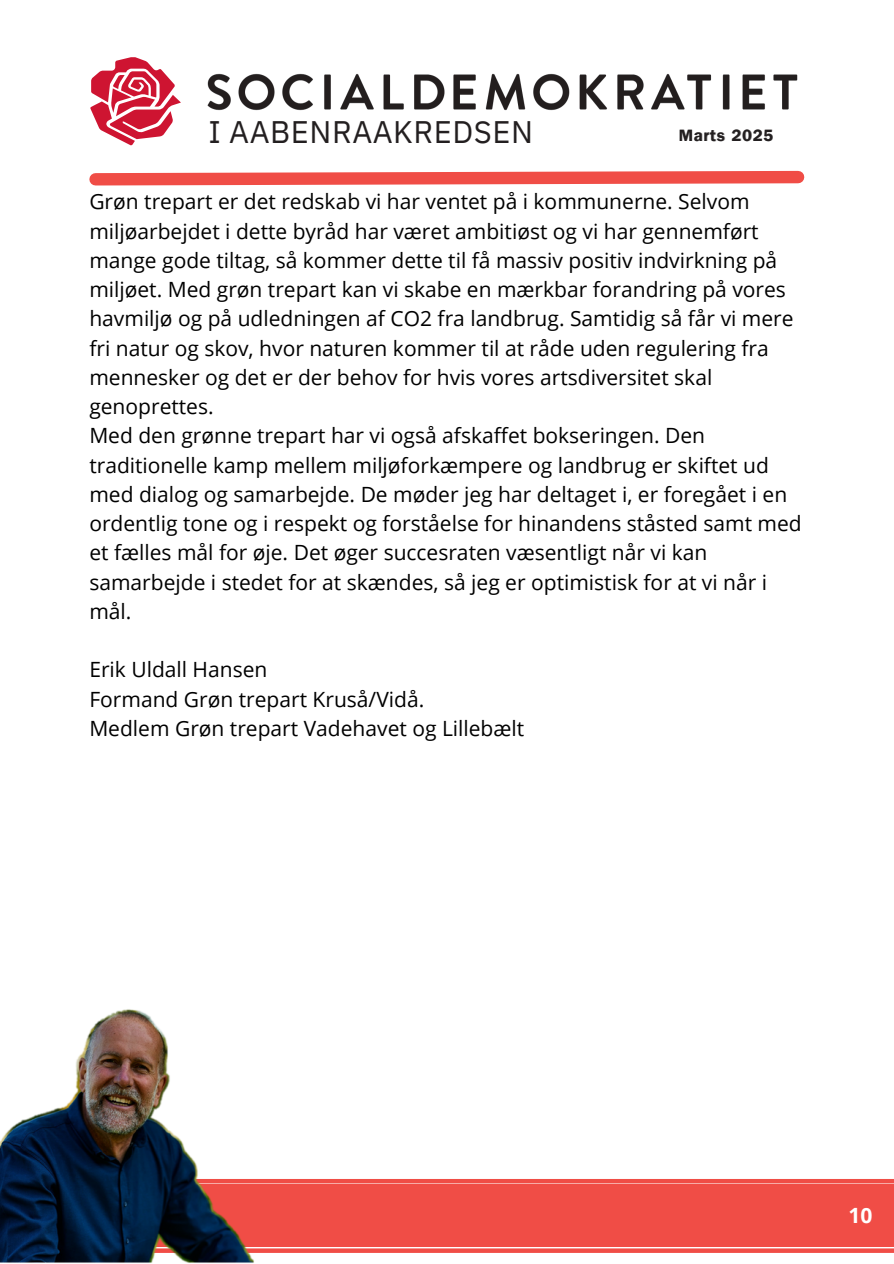
<style>
.page{position:relative;width:894px;height:1264px;background:#fff}
.page>*{position:absolute;margin:0;border:0;box-sizing:border-box;transform-origin:0 0}
.t1{font:31.05px "IBM Plex Sans";letter-spacing:.015em;color:#231f20}
.t2{font:21px/29.2px "Open Sans";color:#000}
.t3{font:700 21px "Open Sans";color:#fff}
.t4{font:16.35px "Franklin Gothic LT Pro Dm";letter-spacing:.045em;color:#231f20}
</style>
<div class="page">
<div style="left:0;top:1184px;width:893px;height:62px;background:#f04d46"></div>
<div style="left:0;top:1178px;width:893px;height:5px;background:#f04d46"></div>
<svg style="left:266px;top:1248px;width:627px;height:4px;background:#f15f59"></svg>
<svg style="left:89px;top:170px;width:716px;height:16px"></svg>
<svg style="left:90px;top:57px;width:91px;height:88px"></svg>
<img style="left:207px;top:73px;width:591px;height:38px">
<img style="left:0;top:1009px;width:266px;height:254px">
<p class="t1" style="left:208px;top:112px;width:326px">I AABENRAAKREDSEN</p>
<h2 class="t4" style="left:678px;top:130px;width:96px">Marts 2025</h2>
<p class="t2" style="left:89px;top:186px;width:713px">Grøn trepart er det redskab vi har ventet på i kommunerne. Selvom miljøarbejdet i dette byråd har været ambitiøst og vi har gennemført mange gode tiltag, så kommer dette til få massiv positiv indvirkning på miljøet. Med grøn trepart kan vi skabe en mærkbar forandring på vores havmiljø og på udledningen af CO2 fra landbrug. Samtidig så får vi mere fri natur og skov, hvor naturen kommer til at råde uden regulering fra mennesker og det er der behov for hvis vores artsdiversitet skal genoprettes.<br>Med den grønne trepart har vi også afskaffet bokseringen. Den traditionelle kamp mellem miljøforkæmpere og landbrug er skiftet ud med dialog og samarbejde. De møder jeg har deltaget i, er foregået i en ordentlig tone og i respekt og forståelse for hinandens ståsted samt med et fælles mål for øje. Det øger succesraten væsentligt når vi kan samarbejde i stedet for at skændes, så jeg er optimistisk for at vi når i mål.</p>
<p class="t2" style="left:89px;top:654px;width:436px">Erik Uldall Hansen<br>Formand Grøn trepart Kruså/Vidå.<br>Medlem Grøn trepart Vadehavet og Lillebælt</p>
<h1 class="t3" style="left:848px;top:1200px;width:25px">10</h1>
</div>
